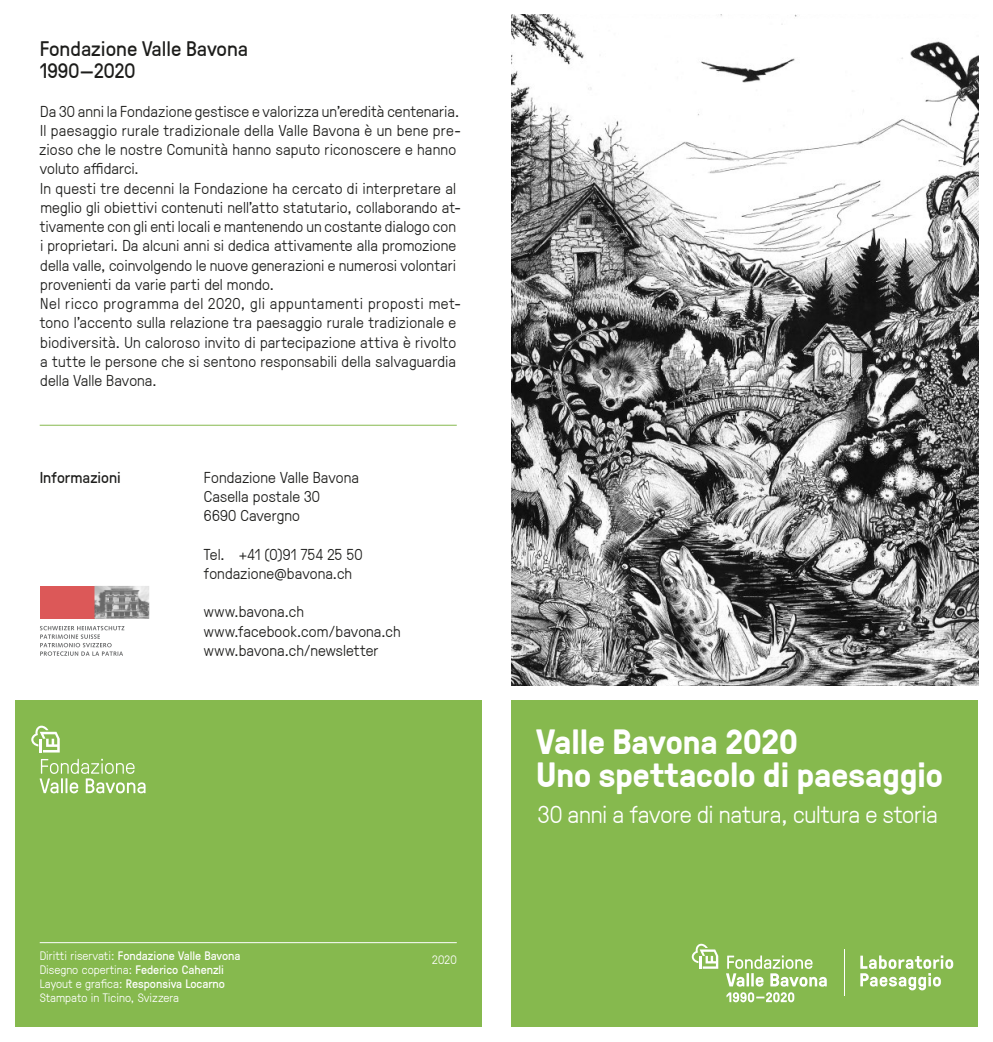
<style>
.page{position:relative;width:993px;height:1042px;background:#fff}
.page>*{position:absolute;margin:0;border:0;box-sizing:border-box;transform-origin:0 0}
.t1{font:700 35px/33.2px "GT Pressura";letter-spacing:-.02em;color:#fff}
.t2{font:300 24.5px "GT Pressura";letter-spacing:-.01em;color:#fff}
.t3{font:21px/21px "GT Pressura";color:#1d1d1b}
.t4{font:300 15.75px/19.2px "GT Pressura";letter-spacing:.005em;color:#1d1d1b}
.t5{font:15.75px "GT Pressura";color:#1d1d1b}
.t6{font:300 12.25px/14px "GT Pressura";color:#fff}
.s1{font-weight:400}
</style>
<div class="page">
<div style="left:511px;top:701px;width:466px;height:326px;background:#86b94e"></div>
<div style="left:15px;top:701px;width:466px;height:326px;background:#86b94e"></div>
<img style="left:511px;top:15px;width:466px;height:671px">
<hr style="left:40px;top:942px;width:416px;height:1px;background:#fff">
<svg style="left:31px;top:725px;width:29px;height:27px"></svg>
<svg style="left:40px;top:759px;width:105px;height:34px"></svg>
<svg style="left:691px;top:944px;width:27px;height:25px"></svg>
<svg style="left:860px;top:955px;width:92px;height:35px"></svg>
<hr style="left:843px;top:949px;width:1px;height:47px;background:#fff">
<svg style="left:726px;top:955px;width:100px;height:31px"></svg>
<svg style="left:726px;top:992px;width:68px;height:10px"></svg>
<hr style="left:40px;top:425px;width:416px;height:1px;background:#86b94e">
<div style="left:40px;top:586px;width:54px;height:33px;background:#dc5858"></div>
<img style="left:94px;top:586px;width:55px;height:33px">
<svg style="left:40px;top:626px;width:84px;height:30px"></svg>
<h3 class="t3" style="left:40px;top:37px;width:210px">Fondazione Valle Bavona<br>1990—2020</h3>
<p class="t4" style="left:39px;top:101px;width:423px">Da 30 anni la Fondazione gestisce e valorizza un’eredità centenaria.<br>Il paesaggio rurale tradizionale della Valle Bavona è un bene pre&shy;zioso che le nostre Comunità hanno saputo riconoscere e hanno voluto affidarci.<br>In questi tre decenni la Fondazione ha cercato di interpretare al meglio gli obiettivi contenuti nell’atto statutario, collaborando at&shy;tivamente con gli enti locali e mantenendo un costante dialogo con i proprietari. Da alcuni anni si dedica attivamente alla promozione della valle, coinvolgendo le nuove generazioni e numerosi volontari provenienti da varie parti del mondo.<br>Nel ricco programma del 2020, gli appuntamenti proposti met&shy;tono l’accento sulla relazione tra paesaggio rurale tradizionale e biodiversità. Un caloroso invito di partecipazione attiva è rivolto a tutte le persone che si sentono responsabili della salvaguardia della Valle Bavona.</p>
<p class="t5" style="left:40px;top:466px;width:82px">Informazioni</p>
<p class="t4" style="left:204px;top:466px;width:157px">Fondazione Valle Bavona<br>Casella postale 30<br>6690 Cavergno</p>
<p class="t4" style="left:204px;top:543px;width:160px">Tel. +41 (0)91 754 25 50 fondazione@bavona.ch</p>
<p class="t4" style="left:204px;top:601px;width:198px">www.bavona.ch www.facebook.com/bavona.ch www.bavona.ch/newsletter</p>
<p class="t6" style="left:40px;top:948px;width:202px">Diritti riservati: <span class="s1">Fondazione Valle Bavona </span>Disegno copertina: <span class="s1">Federico Cahenzli </span>Layout e grafica: <span class="s1">Responsiva Locarno </span>Stampato in Ticino, Svizzera</p>
<p class="t6" style="left:432px;top:952px;width:26px">2020</p>
<h1 class="t1" style="left:536px;top:723px;width:408px">Valle Bavona 2020<br>Uno spettacolo di paesaggio</h1>
<h2 class="t2" style="left:537px;top:797px;width:401px">30 anni a favore di natura, cultura e storia</h2>
</div>
